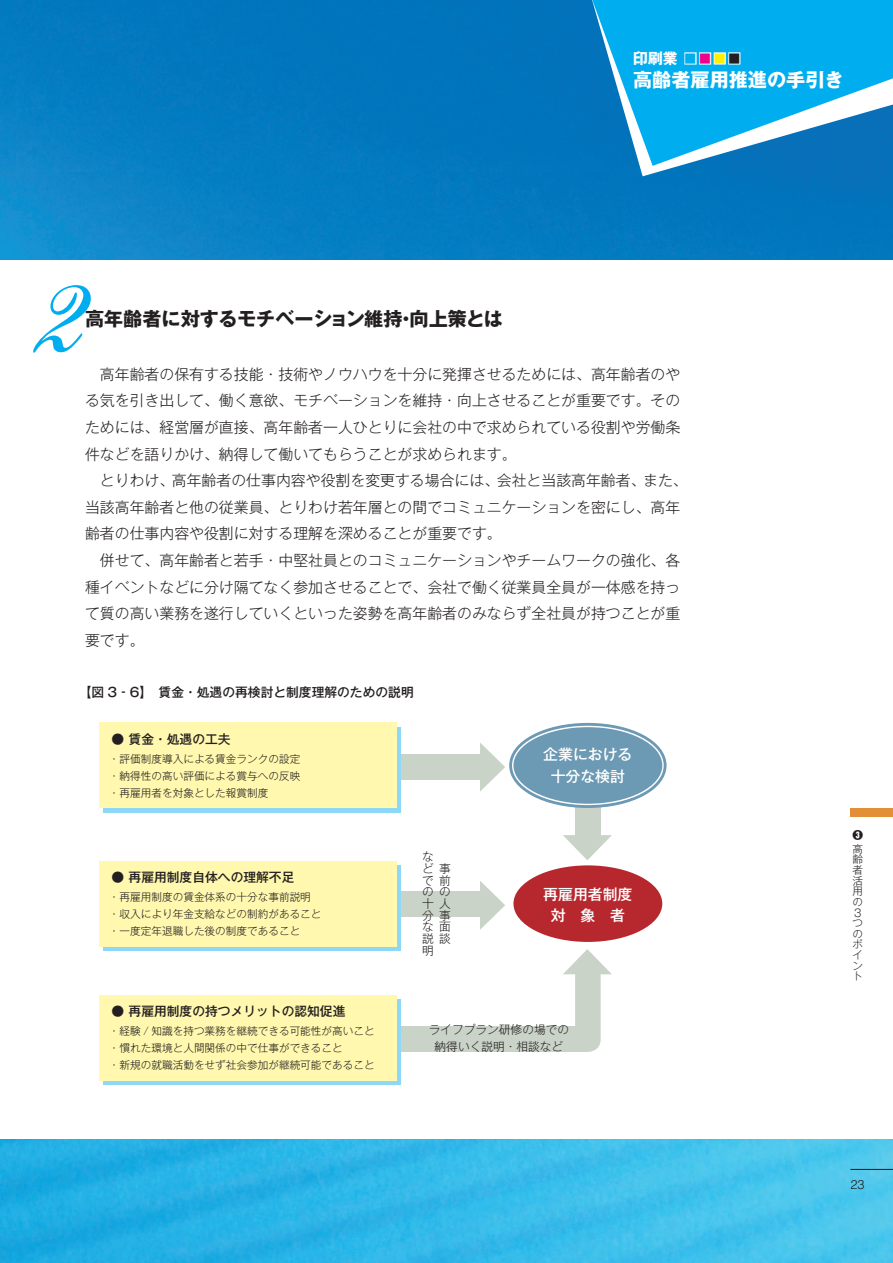
<style>
.page{position:relative;width:893px;height:1263px;background:#fff}
.page>*{position:absolute;margin:0;border:0;box-sizing:border-box;transform-origin:0 0}
.t1{font:138.15px "English 111 Vivace BT";color:#00aeef}
.t2{font:53.1px "H Akigou Arrow A";color:#cad3c8}
.t3{font:700 19.2px "Gothic MB101 Pro";color:#231f20}
.t4{font:700 19.2px "Gothic MB101 Pro";color:#fff}
.t5{font:300 14.85px/26.5px "Gothic MB101 Pro";color:#231f20}
.t6{font:500 14.85px/21.3px "Gothic MB101 Pro";color:#fff;text-align:center}
.t7{font:700 14.85px "Gothic MB101 Pro";color:#fff}
.t8{font:500 12.75px "Gothic MB101 Pro";color:#231f20}
.t9{font:300 12.75px "Helvetica";color:#231f20}
.t10{font:300 11.7px/11.7px "Gothic MB101 Pro";color:#231f20;text-align:justify}
.t11{font:300 10.65px/10.6px "Gothic MB101 Pro";color:#231f20}
.t12{font:900 10.65px "Gothic MB101 Pro";color:#231f20}
.s1{font-size:11.7px;color:#00aeef}
.s2{font-size:11.7px;color:#ed028c}
.s3{font-size:11.7px;color:#fff101}
.s4{font-size:11.7px;color:#231f20}
</style>
<div class="page">
<img style="left:0;top:0;width:893px;height:259px">
<img style="left:0;top:1140px;width:893px;height:123px">
<svg style="left:588px;top:166px;width:305px;height:10px;fill:#0472ba"></svg>
<svg style="left:588px;top:0;width:305px;height:166px;fill:#00aeef"></svg>
<svg style="left:575px;top:961px;width:26px;height:91px"></svg>
<div style="left:575px;top:806px;width:26px;height:40px;background:#cad3c8"></div>
<div style="left:513px;top:865px;width:149px;height:77px;background:#b7282e;border-radius:50%"></div>
<div style="left:396px;top:1026px;width:191px;height:26px;background:#cad3c8"></div>
<div style="left:396px;top:754px;width:90px;height:26px;background:#cad3c8"></div>
<div style="left:396px;top:891px;width:89px;height:25px;background:#cad3c8"></div>
<div style="left:513px;top:727px;width:149px;height:77px;background:#6c99b3;border-radius:50%"></div>
<div style="left:509px;top:723px;width:157px;height:85px;border:3px solid #6c99b3;border-radius:50%"></div>
<div style="left:515px;top:729px;width:146px;height:73px;border:3px solid #6c99b3;border-radius:50%"></div>
<div style="left:103px;top:727px;width:298px;height:85px;background:#8dd7f7"></div>
<div style="left:103px;top:999px;width:298px;height:85px;background:linear-gradient(to right,#8dd7f7,#8dd7f7)"></div>
<div style="left:103px;top:865px;width:298px;height:85px;background:linear-gradient(to right,#8dd7f7,#8dd7f7)"></div>
<div style="left:99px;top:723px;width:297px;height:85px;background:#fff8ae"></div>
<div style="left:99px;top:995px;width:297px;height:85px;background:#fff8ae"></div>
<div style="left:99px;top:861px;width:297px;height:85px;background:#fff8ae"></div>
<hr style="left:850px;top:1169px;width:43px;height:1px;background:#231f20">
<div style="left:684px;top:52px;width:13px;height:13px;border:2px solid #fff"></div>
<div style="left:699px;top:52px;width:12px;height:13px;border:2px solid #fff"></div>
<div style="left:714px;top:52px;width:12px;height:13px;border:2px solid #fff"></div>
<div style="left:728px;top:52px;width:12px;height:13px;border:2px solid #fff"></div>
<div style="left:850px;top:808px;width:43px;height:8px;background:#e28f38"></div>
<p class="t7" style="left:633px;top:46px;width:109px">印刷業 <span class="s1">■</span><span class="s2">■</span><span class="s3">■</span><span class="s4">■</span></p>
<p class="t4" style="left:633px;top:64px;width:212px">高齢者雇用推進の手引き</p>
<h1 class="t1" style="left:34px;top:221px;width:58px">2</h1>
<p class="t3" style="left:85px;top:303px;width:419px">高年齢者に対するモチベーション維持・向上策とは</p>
<p class="t5" style="left:85px;top:359px;width:604px">　高年齢者の保有する技能・技術やノウハウを十分に発揮させるためには、高年齢者のやる気を引き出して、働く意欲、モチベーションを維持・向上させることが重要です。そのためには、経営層が直接、高年齢者一人ひとりに会社の中で求められている役割や労働条件などを語りかけ、納得して働いてもらうことが求められます。<br>　とりわけ、高年齢者の仕事内容や役割を変更する場合には、会社と当該高年齢者、また、当該高年齢者と他の従業員、とりわけ若年層との間でコミュニケーションを密にし、高年齢者の仕事内容や役割に対する理解を深めることが重要です。<br>　併せて、高年齢者と若手・中堅社員とのコミュニケーションやチームワークの強化、各種イベントなどに分け隔てなく参加させることで、会社で働く従業員全員が一体感を持って質の高い業務を遂行していくといった姿勢を高年齢者のみならず全社員が持つことが重要です。</p>
<p class="t8" style="left:79px;top:681px;width:337px">【図 3‐6】　賃金・処遇の再検討と制度理解のための説明</p>
<p class="t8" style="left:112px;top:728px;width:121px">● 賃金・処遇の工夫</p>
<p class="t11" style="left:109px;top:749px;width:193px;line-height:17px;text-align:justify">・評価制度導入による賃金ランクの設定・納得性の高い評価による賞与への反映・再雇用者を対象とした報賞制度</p>
<p class="t8" style="left:112px;top:866px;width:184px">● 再雇用制度自体への理解不足</p>
<p class="t11" style="left:109px;top:887px;width:214px;line-height:17px">・再雇用制度の賃金体系の十分な事前説明・収入により年金支給などの制約があること・一度定年退職した後の制度であること</p>
<p class="t8" style="left:112px;top:1000px;width:235px">● 再雇用制度の持つメリットの認知促進</p>
<p class="t11" style="left:109px;top:1021px;width:267px;line-height:17px">・経験 / 知識を持つ業務を継続できる可能性が高いこと・慣れた環境と人間関係の中で仕事ができること<br>・新規の就職活動をせず社会参加が継続可能であること</p>
<h2 class="t2" style="left:457px;top:739px;width:60px">a</h2>
<p class="t10" style="left:422px;top:849px;width:13px">などでの十分な説明</p>
<p class="t10" style="left:439px;top:861px;width:13px">事前の人事面談</p>
<h2 class="t2" style="left:457px;top:877px;width:60px">a</h2>
<p class="t6" style="left:543px;top:742px;width:91px">企業における十分な検討</p>
<h2 class="t2" style="left:561px;top:810px;width:60px">f</h2>
<p class="t6" style="left:543px;top:882px;width:91px">再雇用者制度対　象　者</p>
<h2 class="t2" style="left:561px;top:943px;width:60px">d</h2>
<p class="t10" style="left:429px;top:1019px;width:142px;line-height:17px;text-align:center">ライフプラン研修の場での納得いく説明・相談など</p>
<p class="t12" style="left:853px;top:825px;width:12px">❸</p>
<p class="t11" style="left:853px;top:842px;width:12px">高齢者活用の<br>３つのポイント</p>
<p class="t9" style="left:850px;top:1176px;width:16px">23</p>
</div>
